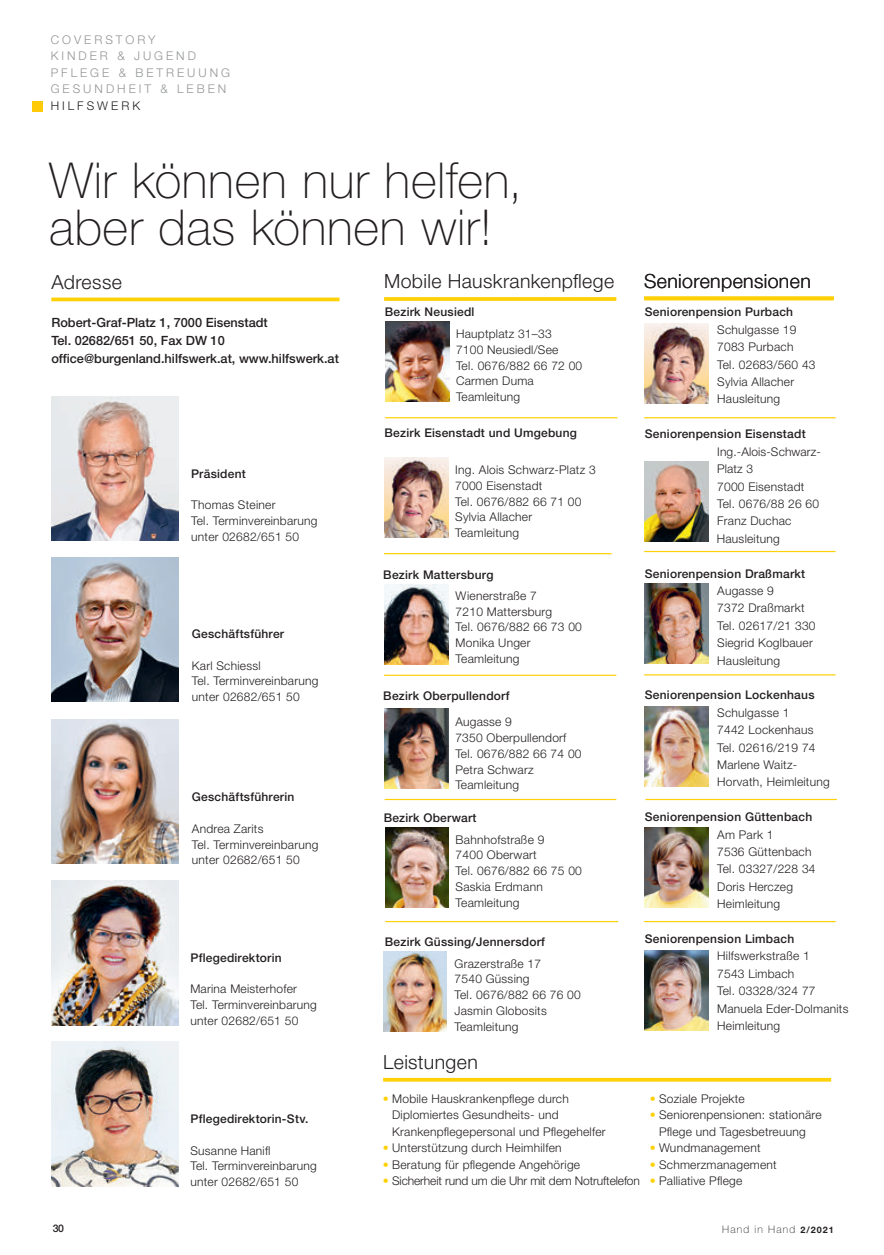
<style>
.page{position:relative;width:884px;height:1255px;background:#fff}
.page>*{position:absolute;margin:0;border:0;box-sizing:border-box;transform-origin:0 0}
.t1{font:100 49.5px/46.5px "Helvetica Neue LT Std";letter-spacing:.015em;color:#231f20}
.t2{font:300 19.5px "Helvetica Neue LT Std";letter-spacing:.02em;color:#231f20}
.t3{font:500 12.75px/18px "Helvetica Neue LT Std";color:#231f20}
.t4{font:300 12px/15.8px "Helvetica Neue LT Std";letter-spacing:.02em;color:#231f20}
.t5{font:500 12px "Helvetica Neue LT Std";letter-spacing:.02em;color:#231f20}
.t6{font:300 12px/16.5px "Helvetica Neue LT Std";letter-spacing:.25em;color:#939598}
.t7{font:300 12px "Helvetica Neue LT Std";letter-spacing:-.01em;color:#231f20}
.t8{font:300 12px "Helvetica Neue LT Std";letter-spacing:.25em;color:#231f20}
.t9{font:100 10.5px "Helvetica Neue LT Std";letter-spacing:.11em;color:#231f20}
.t10{font:500 10.5px "Helvetica Neue LT Std";color:#231f20}
.s1{color:#fed006}
.s2{font-weight:700;font-size:9px}
</style>
<div class="page">
<div style="left:32px;top:101px;width:10px;height:11px;background:#feca0a"></div>
<hr style="left:383px;top:1078px;width:448px;height:3px;background:#fed006">
<svg style="left:644px;top:296px;width:190px;height:4px"></svg>
<svg style="left:51px;top:297px;width:288px;height:4px"></svg>
<hr style="left:644px;top:417px;width:191px;height:1px;background:#fed006">
<hr style="left:644px;top:551px;width:191px;height:1px;background:#fed006">
<hr style="left:644px;top:674px;width:191px;height:1px;background:#fed006">
<hr style="left:645px;top:799px;width:192px;height:1px;background:#fed006">
<hr style="left:644px;top:921px;width:191px;height:1px;background:#fed006">
<img style="left:644px;top:323px;width:64px;height:80px">
<img style="left:644px;top:706px;width:64px;height:80px">
<img style="left:644px;top:583px;width:64px;height:80px">
<img style="left:644px;top:828px;width:64px;height:80px">
<img style="left:644px;top:950px;width:64px;height:80px">
<img style="left:644px;top:461px;width:64px;height:81px">
<img style="left:385px;top:457px;width:63px;height:81px">
<svg style="left:384px;top:297px;width:232px;height:4px"></svg>
<hr style="left:384px;top:553px;width:227px;height:1px;background:#fed006">
<hr style="left:385px;top:921px;width:233px;height:1px;background:#fed006">
<img style="left:385px;top:827px;width:64px;height:80px">
<hr style="left:384px;top:674px;width:232px;height:2px;background:#fed006">
<img style="left:384px;top:584px;width:64px;height:80px">
<hr style="left:385px;top:799px;width:231px;height:1px;background:#fed006">
<img style="left:385px;top:708px;width:63px;height:80px">
<hr style="left:385px;top:417px;width:232px;height:1px;background:#fed006">
<img style="left:385px;top:321px;width:64px;height:81px">
<img style="left:383px;top:951px;width:64px;height:80px">
<img style="left:51px;top:396px;width:128px;height:145px">
<img style="left:51px;top:719px;width:127px;height:145px">
<img style="left:51px;top:880px;width:127px;height:145px">
<img style="left:51px;top:1041px;width:127px;height:145px">
<img style="left:51px;top:557px;width:127px;height:144px">
<p class="t6" style="left:51px;top:31px;width:181px">COVERSTORY<br>KINDER &amp; JUGEND<br>PFLEGE &amp; BETREUUNG<br>GESUNDHEIT &amp; LEBEN</p>
<p class="t8" style="left:51px;top:98px;width:91px">HILFSWERK</p>
<h1 class="t1" style="left:49px;top:157px;width:475px">Wir können nur helfen, aber das können wir!</h1>
<h2 class="t2" style="left:51px;top:270px;width:72px">Adresse</h2>
<h2 class="t2" style="left:644px;top:269px;width:168px">Seniorenpensionen</h2>
<p class="t3" style="left:51px;top:313px;width:289px">Robert-Graf-Platz 1, 7000 Eisenstadt<br>Tel. 02682/651 50, Fax DW 10 office@burgenland.hilfswerk.at, www.hilfswerk.at</p>
<h2 class="t2" style="left:384px;top:269px;width:232px">Mobile Hauskrankenpflege</h2>
<p class="t5" style="left:645px;top:305px;width:150px">Seniorenpension Purbach</p>
<p class="t4" style="left:717px;top:321px;width:100px;line-height:17.4px">Schulgasse 19<br>7083 Purbach<br>Tel. 02683/560 43<br>Sylvia Allacher<br>Hausleitung</p>
<p class="t5" style="left:645px;top:427px;width:162px">Seniorenpension Eisenstadt</p>
<p class="t4" style="left:717px;top:442px;width:106px;line-height:17.4px">Ing.-Alois-Schwarz-<br>Platz 3<br>7000 Eisenstadt<br>Tel. 0676/88 26 60<br>Franz Duchac<br>Hausleitung</p>
<p class="t5" style="left:645px;top:566px;width:162px">Seniorenpension Draßmarkt</p>
<p class="t4" style="left:717px;top:582px;width:100px;line-height:17.4px">Augasse 9<br>7372 Draßmarkt<br>Tel. 02617/21 330<br>Siegrid Koglbauer<br>Hausleitung</p>
<p class="t5" style="left:645px;top:688px;width:171px">Seniorenpension Lockenhaus</p>
<p class="t4" style="left:717px;top:703px;width:114px;line-height:17.4px">Schulgasse 1<br>7442 Lockenhaus<br>Tel. 02616/219 74<br>Marlene Waitz-<br>Horvath, Heimleitung</p>
<p class="t5" style="left:645px;top:810px;width:169px">Seniorenpension Güttenbach</p>
<p class="t4" style="left:717px;top:825px;width:100px;line-height:17.4px">Am Park 1<br>7536 Güttenbach<br>Tel. 03327/228 34<br>Doris Herczeg<br>Heimleitung</p>
<p class="t5" style="left:645px;top:931px;width:151px">Seniorenpension Limbach</p>
<p class="t4" style="left:717px;top:947px;width:133px;line-height:17.4px">Hilfswerkstraße 1<br>7543 Limbach<br>Tel. 03328/324 77<br>Manuela Eder-Dolmanits<br>Heimleitung</p>
<p class="t5" style="left:385px;top:305px;width:91px">Bezirk Neusiedl</p>
<p class="t4" style="left:456px;top:326px;width:128px">Hauptplatz 31–33<br>7100 Neusiedl/See<br>Tel. 0676/882 66 72 00<br>Carmen Duma<br>Teamleitung</p>
<p class="t5" style="left:385px;top:426px;width:194px">Bezirk Eisenstadt und Umgebung</p>
<p class="t4" style="left:455px;top:462px;width:142px">Ing. Alois Schwarz-Platz 3<br>7000 Eisenstadt<br>Tel. 0676/882 66 71 00<br>Sylvia Allacher<br>Teamleitung</p>
<p class="t5" style="left:191px;top:466px;width:56px">Präsident</p>
<p class="t4" style="left:191px;top:497px;width:128px">Thomas Steiner<br>Tel. Terminvereinbarung unter 02682/651 50</p>
<p class="t5" style="left:383px;top:567px;width:112px">Bezirk Mattersburg</p>
<p class="t4" style="left:456px;top:587px;width:128px">Wienerstraße 7<br>7210 Mattersburg<br>Tel. 0676/882 66 73 00<br>Monika Unger<br>Teamleitung</p>
<p class="t5" style="left:383px;top:689px;width:128px">Bezirk Oberpullendorf</p>
<p class="t4" style="left:455px;top:714px;width:128px">Augasse 9<br>7350 Oberpullendorf<br>Tel. 0676/882 66 74 00<br>Petra Schwarz<br>Teamleitung</p>
<p class="t5" style="left:192px;top:626px;width:94px">Geschäftsführer</p>
<p class="t4" style="left:192px;top:657px;width:128px">Karl Schiessl<br>Tel. Terminvereinbarung unter 02682/651 50</p>
<p class="t5" style="left:192px;top:790px;width:104px">Geschäftsführerin</p>
<p class="t4" style="left:192px;top:820px;width:128px">Andrea Zarits<br>Tel. Terminvereinbarung unter 02682/651 50</p>
<p class="t5" style="left:384px;top:810px;width:94px">Bezirk Oberwart</p>
<p class="t4" style="left:456px;top:831px;width:128px">Bahnhofstraße 9<br>7400 Oberwart<br>Tel. 0676/882 66 75 00<br>Saskia Erdmann<br>Teamleitung</p>
<p class="t5" style="left:385px;top:935px;width:162px">Bezirk Güssing/Jennersdorf</p>
<p class="t5" style="left:190px;top:950px;width:93px">Pflegedirektorin</p>
<p class="t4" style="left:190px;top:980px;width:128px">Marina Meisterhofer<br>Tel. Terminvereinbarung unter 02682/651 50</p>
<p class="t4" style="left:454px;top:955px;width:128px">Grazerstraße 17<br>7540 Güssing<br>Tel. 0676/882 66 76 00<br>Jasmin Globosits<br>Teamleitung</p>
<p class="t5" style="left:190px;top:1111px;width:120px">Pflegedirektorin-Stv.</p>
<p class="t4" style="left:190px;top:1142px;width:128px">Susanne Hanifl<br>Tel. Terminvereinbarung unter 02682/651 50</p>
<h2 class="t2" style="left:383px;top:1050px;width:96px">Leistungen</h2>
<p class="t4" style="left:392px;top:1090px;width:215px;line-height:16.5px;text-indent:-9px"><span class="s1">•</span> Mobile Hauskrankenpflege durch<br>Diplomiertes Gesundheits- und<br>Krankenpflege personal und Pflegehelfer</p>
<p class="t4" style="left:383px;top:1139px;width:180px"><span class="s1">•</span> Unterstützung durch Heimhilfen</p>
<p class="t4" style="left:383px;top:1156px;width:199px"><span class="s1">•</span> Beratung für pflegende Angehörige</p>
<p class="t7" style="left:383px;top:1173px;width:259px"><span class="s1">•</span> Sicherheit rund um die Uhr mit dem Notruftelefon</p>
<p class="t4" style="left:650px;top:1090px;width:97px"><span class="s1">•</span> Soziale Projekte</p>
<p class="t4" style="left:650px;top:1106px;width:173px;line-height:16.5px;text-align:center"><span class="s1">•</span> Seniorenpensionen: stationäre<br>Pflege und Tagesbetreuung</p>
<p class="t4" style="left:650px;top:1139px;width:112px"><span class="s1">•</span> Wundmanagement</p>
<p class="t4" style="left:650px;top:1156px;width:129px"><span class="s1">•</span> Schmerzmanagement</p>
<p class="t4" style="left:650px;top:1172px;width:94px"><span class="s1">•</span> Palliative Pflege</p>
<p class="t10" style="left:53px;top:1222px;width:13px">30</p>
<p class="t9" style="left:722px;top:1223px;width:113px">Hand in Hand <span class="s2">2/2021</span></p>
</div>
